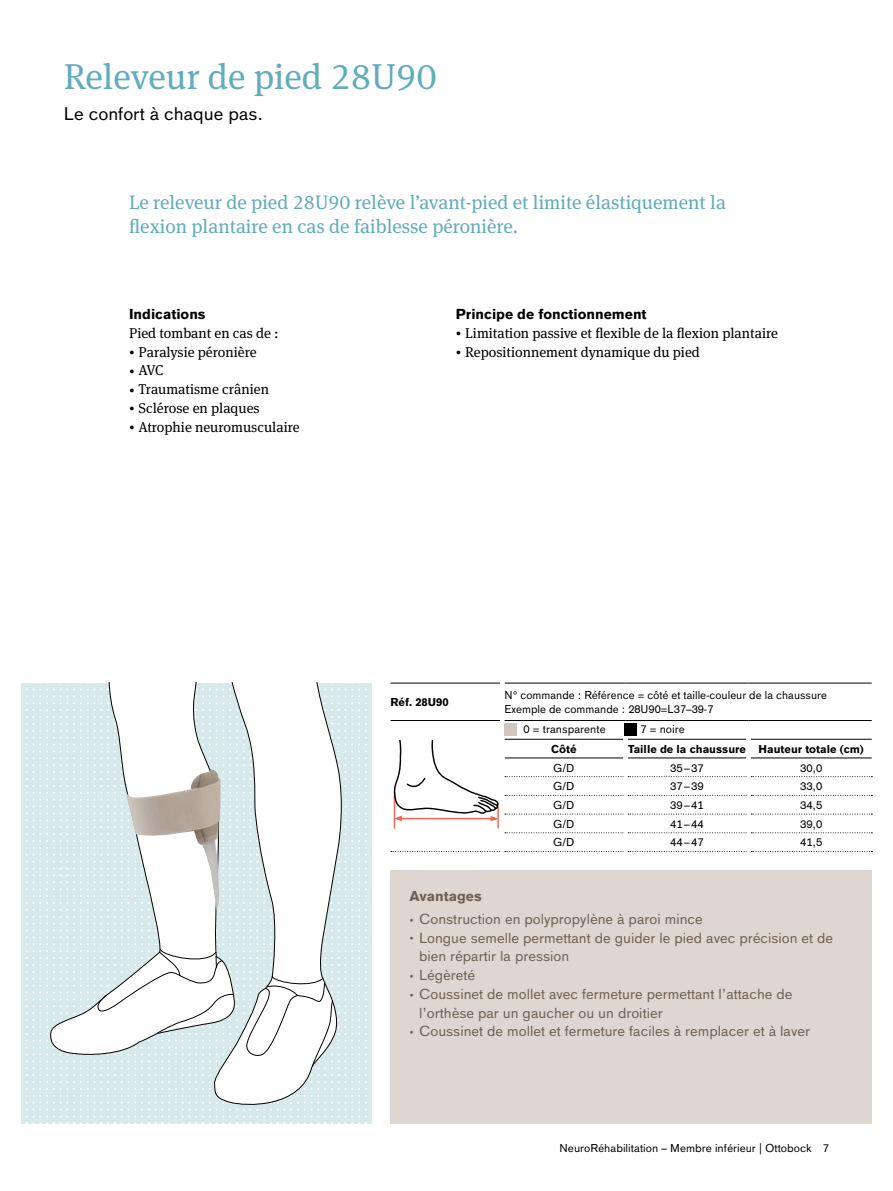
<style>
.page{position:relative;width:893px;height:1191px;background:#fff}
.page>*{position:absolute;margin:0;border:0;box-sizing:border-box;transform-origin:0 0}
.t1{font:36px "OBO Serif";color:#61acbd}
.t2{font:19.5px/23.2px "OBO Serif";color:#61acbd}
.t3{font:18px "OBO Sans";color:#000}
.t4{font:14.25px/18.8px "OBO Sans";color:#6d5e52}
.t5{font:14.25px "OBO Serif";color:#000}
.t6{font:700 14.25px "OBO Sans";color:#000}
.t7{font:700 14.25px "OBO Sans";color:#6d5e52}
.t8{font:11.25px/14.2px "OBO Sans";color:#000}
.t9{font:700 11.25px "OBO Sans";color:#000}
.s1{font-size:10.65px}
</style>
<div class="page">
<hr style="left:390px;top:720px;width:110px;height:1px;background:#000">
<hr style="left:390px;top:682px;width:110px;height:1px;background:#000">
<hr style="left:505px;top:682px;width:120px;height:1px;background:#000">
<hr style="left:625px;top:682px;width:124px;height:1px;background:#000">
<hr style="left:749px;top:682px;width:123px;height:1px;background:#000">
<hr style="left:505px;top:720px;width:120px;height:1px;background:#000">
<hr style="left:625px;top:720px;width:124px;height:1px;background:#000">
<hr style="left:749px;top:720px;width:123px;height:1px;background:#000">
<hr style="left:505px;top:739px;width:118px;height:1px;background:#000">
<hr style="left:628px;top:739px;width:118px;height:1px;background:#000">
<hr style="left:751px;top:739px;width:121px;height:1px;background:#000">
<svg style="left:505px;top:832px;width:367px;height:1px"></svg>
<svg style="left:391px;top:851px;width:481px;height:1px"></svg>
<div style="left:746px;top:814px;width:5px;height:19px;background:#fff"></div>
<div style="left:623px;top:833px;width:5px;height:19px;background:#fff"></div>
<div style="left:746px;top:833px;width:5px;height:19px;background:#fff"></div>
<div style="left:623px;top:814px;width:5px;height:19px;background:#fff"></div>
<hr style="left:394px;top:794px;width:1px;height:34px;background:#f26651">
<hr style="left:497px;top:803px;width:2px;height:25px;background:#f26651">
<svg style="left:393px;top:740px;width:479px;height:82px"></svg>
<div style="left:505px;top:723px;width:12px;height:13px;background:#d0c7bf"></div>
<div style="left:624px;top:723px;width:13px;height:13px;background:#000"></div>
<div style="left:390px;top:870px;width:482px;height:253px;background:#ded7d1"></div>
<svg style="left:21px;top:682px;width:351px;height:441px"></svg>
<img style="left:125px;top:769px;width:97px;height:141px">
<h1 class="t1" style="left:64px;top:55px;width:375px">Releveur de pied 28U90</h1>
<p class="t3" style="left:64px;top:103px;width:201px">Le confort à chaque pas.</p>
<h2 class="t2" style="left:129px;top:191px;width:598px">Le releveur de pied 28U90 relève l’avant-pied et limite élastiquement la flexion plantaire en cas de faiblesse péronière.</h2>
<p class="t6" style="left:129px;top:306px;width:78px">Indications</p>
<p class="t5" style="left:129px;top:324px;width:151px">Pied tombant en cas de :</p>
<p class="t5" style="left:129px;top:343px;width:129px"><span class="s1">•</span> Paralysie péronière</p>
<p class="t5" style="left:129px;top:362px;width:36px"><span class="s1">•</span> AVC</p>
<p class="t5" style="left:129px;top:381px;width:141px"><span class="s1">•</span> Traumatisme crânien</p>
<p class="t5" style="left:129px;top:399px;width:132px"><span class="s1">•</span> Sclérose en plaques</p>
<p class="t5" style="left:129px;top:418px;width:172px"><span class="s1">•</span> Atrophie neuromusculaire</p>
<p class="t6" style="left:456px;top:306px;width:192px">Principe de fonctionnement</p>
<p class="t5" style="left:456px;top:324px;width:324px"><span class="s1">•</span> Limitation passive et flexible de la flexion plantaire</p>
<p class="t5" style="left:456px;top:343px;width:246px"><span class="s1">•</span> Repositionnement dynamique du pied</p>
<p class="t9" style="left:390px;top:696px;width:60px">Réf. 28U90</p>
<p class="t8" style="left:505px;top:688px;width:324px">N° commande : Référence = côté et taille-couleur de la chaussure<br>Exemple de commande : 28U90=L37–39-7</p>
<p class="t8" style="left:524px;top:722px;width:84px">0 = transparente</p>
<p class="t8" style="left:640px;top:722px;width:46px">7 = noire</p>
<p class="t9" style="left:551px;top:742px;width:27px">Côté</p>
<p class="t9" style="left:628px;top:742px;width:237px">Taille de la chaussure Hauteur totale (cm)</p>
<p class="t8" style="left:553px;top:760px;width:23px">G/D</p>
<p class="t8" style="left:670px;top:760px;width:35px">35–37</p>
<p class="t8" style="left:800px;top:760px;width:24px">30,0</p>
<p class="t8" style="left:553px;top:779px;width:23px">G/D</p>
<p class="t8" style="left:670px;top:779px;width:35px">37–39</p>
<p class="t8" style="left:800px;top:779px;width:24px">33,0</p>
<p class="t8" style="left:553px;top:798px;width:23px">G/D</p>
<p class="t8" style="left:670px;top:798px;width:35px">39–41</p>
<p class="t8" style="left:800px;top:798px;width:24px">34,5</p>
<p class="t8" style="left:553px;top:816px;width:23px">G/D</p>
<p class="t8" style="left:670px;top:816px;width:35px">41–44</p>
<p class="t8" style="left:800px;top:816px;width:24px">39,0</p>
<p class="t8" style="left:553px;top:835px;width:23px">G/D</p>
<p class="t8" style="left:670px;top:835px;width:35px">44–47</p>
<p class="t8" style="left:800px;top:835px;width:24px">41,5</p>
<p class="t7" style="left:410px;top:887px;width:74px">Avantages</p>
<p class="t4" style="left:410px;top:909px;width:295px"><span class="s1">•</span> Construction en polypropylène à paroi mince</p>
<p class="t4" style="left:419px;top:928px;width:416px;text-indent:-9px"><span class="s1">•</span> Longue semelle permettant de guider le pied avec précision et de bien répartir la pression</p>
<p class="t4" style="left:410px;top:966px;width:67px"><span class="s1">•</span> Légèreté</p>
<p class="t4" style="left:419px;top:984px;width:375px;text-indent:-9px"><span class="s1">•</span> Coussinet de mollet avec fermeture permettant l’attache de l’orthèse par un gaucher ou un droitier</p>
<p class="t4" style="left:410px;top:1022px;width:402px"><span class="s1">•</span> Coussinet de mollet et fermeture faciles à remplacer et à laver</p>
<p class="t8" style="left:560px;top:1140px;width:271px">NeuroRéhabilitation – Membre inférieur | Ottobock 7</p>
</div>
